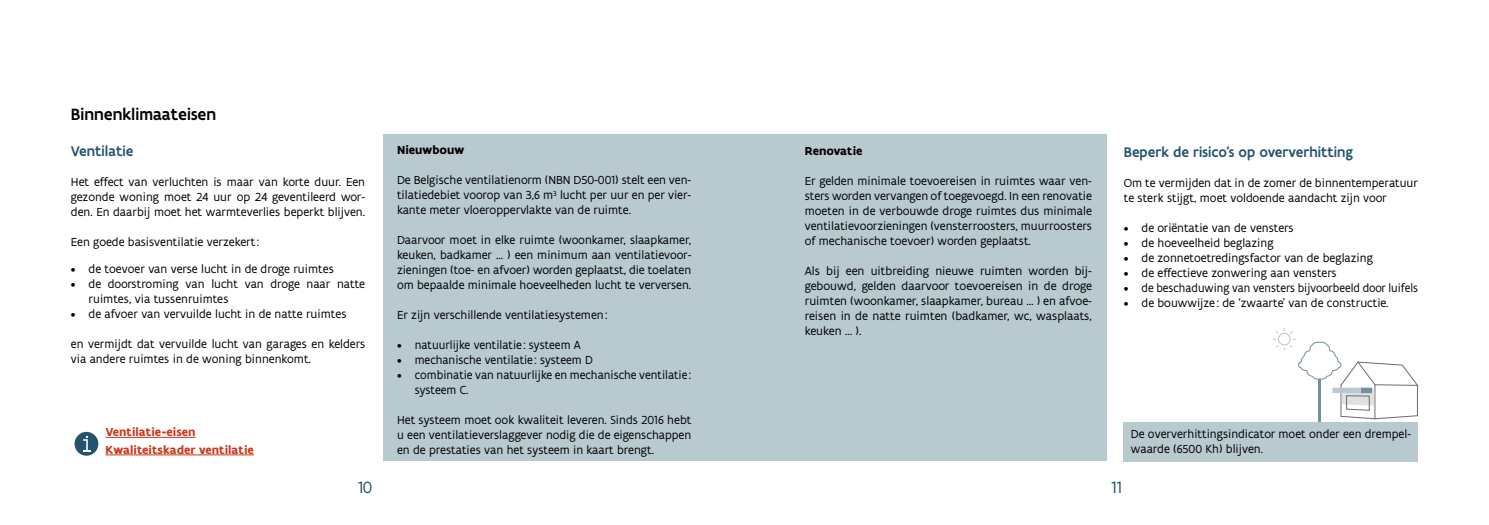
<style>
.page{position:relative;width:1489px;height:525px;background:#fff}
.page>*{position:absolute;margin:0;border:0;box-sizing:border-box;transform-origin:0 0}
.t1{font:500 17.5px "Flanders Art Sans";color:#000}
.t2{font:17.5px "Flanders Art Sans";color:#24536d}
.t3{font:500 15px "Flanders Art Sans";color:#24536d}
.t4{font:12.5px/15px "Flanders Art Sans";color:#000;text-align:justify}
.t5{font:700 12.5px/17.5px "Flanders Art Sans";color:#c83a1f}
.t6{font:700 12.5px "Flanders Art Sans";color:#000}
</style>
<div class="page">
<div style="left:383px;top:135px;width:723px;height:326px;background:#b8c9d0"></div>
<div style="left:1123px;top:422px;width:294px;height:39px;background:#b8c9d0"></div>
<div style="left:75px;top:431px;width:23px;height:24px;background:#24536d;border-radius:50%"></div>
<svg style="left:83px;top:435px;width:8px;height:16px"></svg>
<hr style="left:1318px;top:379px;width:2px;height:42px;background:#728f9f">
<div style="left:1278px;top:333px;width:12px;height:12px;border:1px solid #c2c2c2;border-radius:50%"></div>
<svg style="left:1276px;top:328px;width:16px;height:5px"></svg>
<svg style="left:1273px;top:339px;width:144px;height:80px"></svg>
<hr style="left:105px;top:437px;width:91px;height:1px;background:#c83a1f">
<hr style="left:105px;top:454px;width:149px;height:1px;background:#c83a1f">
<h1 class="t1" style="left:71px;top:103px;width:147px">Binnenklimaateisen</h1>
<p class="t3" style="left:71px;top:141px;width:64px">Ventilatie</p>
<p class="t4" style="left:71px;top:174px;width:296px">Het effect van verluchten is maar van korte duur. Een gezonde woning moet 24 uur op 24 geventileerd wor&shy;den. En daarbij moet het warmteverlies beperkt blijven.</p>
<p class="t4" style="left:71px;top:234px;width:190px">Een goede basisventilatie verzekert:</p>
<p class="t4" style="left:71px;top:261px;width:264px">• de toevoer van verse lucht in de droge ruimtes</p>
<p class="t4" style="left:89px;top:276px;width:278px;text-indent:-18px">• de doorstroming van lucht van droge naar natte ruimtes, via tussenruimtes</p>
<p class="t4" style="left:71px;top:306px;width:277px">• de afvoer van vervuilde lucht in de natte ruimtes</p>
<p class="t4" style="left:71px;top:336px;width:296px">en vermijdt dat vervuilde lucht van garages en kelders via andere ruimtes in de woning binnenkomt.</p>
<p class="t5" style="left:105px;top:423px;width:150px">Ventilatie-eisen<br>Kwaliteitskader ventilatie</p>
<p class="t6" style="left:397px;top:142px;width:69px">Nieuwbouw</p>
<p class="t4" style="left:397px;top:172px;width:296px">De Belgische ventilatienorm (NBN D50-001) stelt een ven&shy;tilatiedebiet voorop van 3,6 m<sup>3</sup> lucht per uur en per vier&shy;kante meter vloeroppervlakte van de ruimte.</p>
<p class="t4" style="left:397px;top:232px;width:296px">Daarvoor moet in elke ruimte (woonkamer, slaapkamer, keuken, badkamer … ) een minimum aan ventilatievoor&shy;zieningen (toe- en afvoer) worden geplaatst, die toelaten om bepaalde minimale hoeveelheden lucht te verversen.</p>
<p class="t4" style="left:397px;top:307px;width:212px">Er zijn verschillende ventilatiesystemen:</p>
<p class="t4" style="left:397px;top:337px;width:185px">• natuurlijke ventilatie : systeem A</p>
<p class="t4" style="left:397px;top:352px;width:197px">• mechanische ventilatie : systeem D</p>
<p class="t4" style="left:415px;top:367px;width:278px;text-indent:-18px">• combinatie van natuurlijke en mechanische ventilatie : systeem C.</p>
<p class="t4" style="left:397px;top:412px;width:296px">Het systeem moet ook kwaliteit leveren. Sinds 2016 hebt u een ventilatieverslaggever nodig die de eigenschappen en de prestaties van het systeem in kaart brengt.</p>
<p class="t6" style="left:804px;top:143px;width:59px">Renovatie</p>
<p class="t4" style="left:804px;top:173px;width:289px">Er gelden minimale toevoereisen in ruimtes waar ven&shy;sters worden vervangen of toegevoegd. In een renovatie moeten in de verbouwde droge ruimtes dus minimale ventilatievoorzieningen (vensterroosters, muurroosters of mechanische toevoer) worden geplaatst.</p>
<p class="t4" style="left:804px;top:263px;width:289px">Als bij een uitbreiding nieuwe ruimten worden bij&shy;gebouwd, gelden daarvoor toevoereisen in de droge ruimten (woonkamer, slaapkamer, bureau … ) en afvoe&shy;reisen in de natte ruimten (badkamer, wc, wasplaats, keuken … ).</p>
<p class="t3" style="left:1123px;top:142px;width:231px">Beperk de risico’s op oververhitting</p>
<p class="t4" style="left:1123px;top:175px;width:296px">Om te vermijden dat in de zomer de binnentemperatuur te sterk stijgt, moet voldoende aandacht zijn voor</p>
<p class="t4" style="left:1123px;top:220px;width:171px">• de oriëntatie van de vensters</p>
<p class="t4" style="left:1123px;top:235px;width:151px">• de hoeveelheid beglazing</p>
<p class="t4" style="left:1123px;top:250px;width:251px">• de zonnetoetredingsfactor van de beglazing</p>
<p class="t4" style="left:1123px;top:265px;width:214px">• de effectieve zonwering aan vensters</p>
<p class="t4" style="left:1123px;top:280px;width:296px">• de beschaduwing van vensters bijvoorbeeld door luifels</p>
<p class="t4" style="left:1123px;top:295px;width:266px">• de bouwwijze : de ‘zwaarte’ van de constructie.</p>
<p class="t4" style="left:1130px;top:425px;width:281px">De oververhittingsindicator moet onder een drempel&shy;waarde (6500 Kh) blijven.</p>
<h1 class="t2" style="left:358px;top:476px;width:16px">10</h1>
<h1 class="t2" style="left:1111px;top:476px;width:12px">11</h1>
</div>
